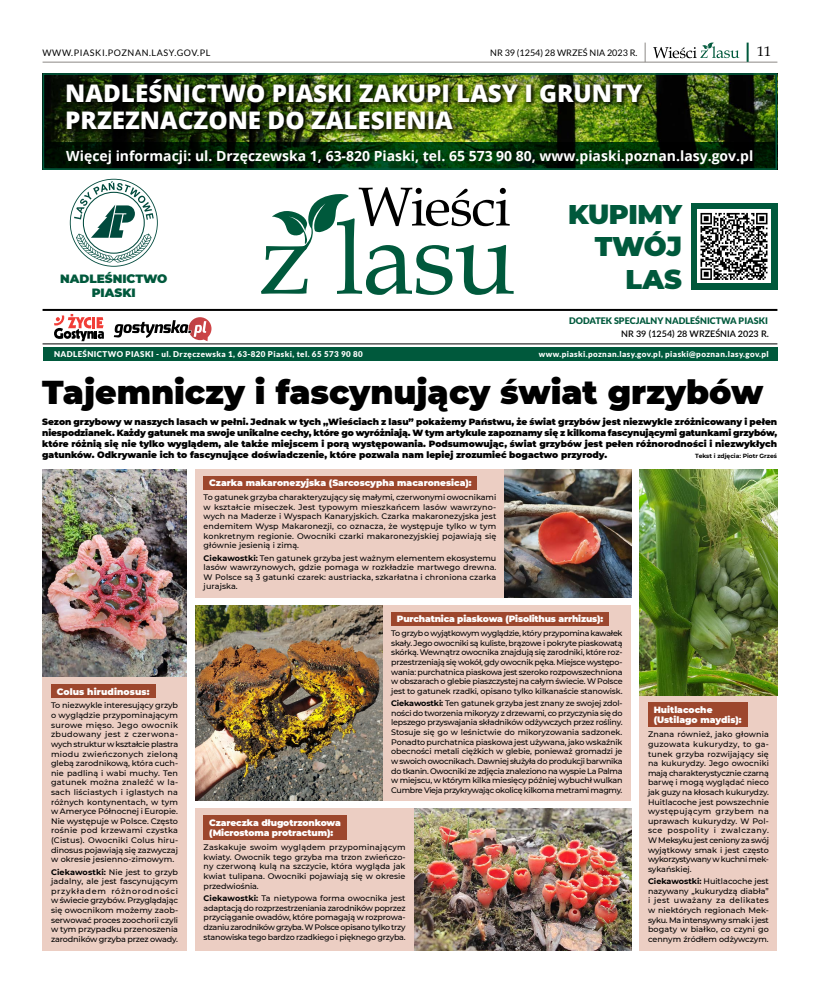
<style>
.page{position:relative;width:820px;height:993px;background:#fff}
.page>*{position:absolute;margin:0;border:0;box-sizing:border-box;transform-origin:0 0}
.t1{font:900 33px "Montserrat";color:#000}
.t2{font:900 27px/32.4px "Montserrat";letter-spacing:-.015em;color:#00593c;text-align:right}
.t3{font:800 24.2px/27.3px "Open Sans";color:#fff}
.t4{font:700 14px "Open Sans";color:#fff}
.t5{font:14px "Book Antiqua";color:#000}
.t6{font:900 12px/14.4px "Montserrat";color:#00593c;text-align:center}
.t7{font:900 9px/10.8px "Montserrat";color:#000;text-align:justify}
.t8{font:900 9px/10.8px "Montserrat";letter-spacing:-.01em;color:#fff}
.t9{font:900 9px "Lato";color:#00593c}
.t10{font:9px "Lato";letter-spacing:.065em;color:#000}
.t11{font:9px "Lato";color:#000}
.t12{font:600 9px "Lato";color:#000}
.t13{font:900 9px "Montserrat";letter-spacing:.01em;color:#fff}
.t14{font:500 8px/9.6px "Montserrat";letter-spacing:-.005em;color:#000;text-align:justify}
.t15{font:900 8px "Lato";letter-spacing:.05em;color:#fff}
.t16{font:700 6px "Montserrat";color:#000}
.s1{font-weight:700}
</style>
<div class="page">
<hr style="left:43px;top:62px;width:734px;height:1px;background:#8c8986">
<svg style="left:644px;top:43px;width:1px;height:19px"></svg>
<svg style="left:746px;top:43px;width:2px;height:19px"></svg>
<svg style="left:653px;top:42px;width:86px;height:16px"></svg>
<div style="left:195px;top:605px;width:435px;height:195px;background:#eccec3"></div>
<img style="left:43px;top:469px;width:143px;height:208px">
<svg style="left:114px;top:317px;width:97px;height:24px"></svg>
<hr style="left:43px;top:309px;width:734px;height:2px;background:#000">
<hr style="left:43px;top:343px;width:734px;height:1px;background:#000">
<div style="left:43px;top:347px;width:734px;height:13px;background:#00593c"></div>
<svg style="left:54px;top:314px;width:50px;height:27px"></svg>
<svg style="left:261px;top:187px;width:252px;height:108px"></svg>
<svg style="left:70px;top:179px;width:88px;height:88px"></svg>
<div style="left:690px;top:203px;width:86px;height:86px;background:#00593c"></div>
<div style="left:697px;top:209px;width:73px;height:74px;background:#fff"></div>
<svg style="left:700px;top:212px;width:68px;height:68px"></svg>
<div style="left:391px;top:612px;width:217px;height:13px;background:#9d472d"></div>
<div style="left:195px;top:808px;width:219px;height:142px;background:#eccec3"></div>
<div style="left:203px;top:815px;width:143px;height:24px;background:#9d472d"></div>
<div style="left:43px;top:677px;width:143px;height:273px;background:#eccec3"></div>
<div style="left:51px;top:684px;width:104px;height:14px;background:#9d472d"></div>
<div style="left:639px;top:695px;width:138px;height:255px;background:#eccec3"></div>
<div style="left:647px;top:702px;width:100px;height:24px;background:#9d472d"></div>
<img style="left:414px;top:808px;width:216px;height:142px">
<div style="left:195px;top:469px;width:309px;height:128px;background:#eccec3"></div>
<div style="left:203px;top:476px;width:274px;height:14px;background:#9d472d"></div>
<img style="left:46px;top:73px;width:731px;height:97px">
<svg style="left:46px;top:142px;width:727px;height:25px"></svg>
<div style="left:63px;top:75px;width:585px;height:61px;background:#000;opacity:.85"></div>
<div style="left:43px;top:73px;width:733px;height:97px;border:2px solid #00593c"></div>
<img style="left:504px;top:469px;width:126px;height:128px">
<img style="left:639px;top:469px;width:138px;height:226px">
<img style="left:195px;top:605px;width:187px;height:195px">
<p class="t10" style="left:43px;top:47px;width:169px">WWW.PIASKI.POZNAN.LASY.GOV.PL</p>
<p class="t11" style="left:490px;top:47px;width:148px">NR 39 (1254) 28 WRZEŚ NIA 2023 R.</p>
<h3 class="t5" style="left:756px;top:42px;width:15px">11</h3>
<h3 class="t3" style="left:65px;top:78px;width:578px">NADLEŚNICTWO PIASKI ZAKUPI LASY I GRUNTY<br>PRZEZNACZONE DO ZALESIENIA</h3>
<h3 class="t4" style="left:66px;top:146px;width:688px">Więcej informacji: ul. Drzęczewska 1, 63-820 Piaski, tel. 65 573 90 80, www.piaski.poznan.lasy.gov.pl</h3>
<h3 class="t6" style="left:60px;top:270px;width:109px">NADLEŚNICTWO<br>PIASKI</h3>
<h2 class="t2" style="left:568px;top:196px;width:115px">KUPIMY<br>TWÓJ<br>LAS</h2>
<p class="t9" style="left:569px;top:315px;width:200px">DODATEK SPECJALNY NADLEŚNICTWA PIASKI</p>
<p class="t12" style="left:621px;top:327px;width:149px">NR 39 (1254) 28 WRZEŚNIA 2023 R.</p>
<p class="t15" style="left:54px;top:349px;width:310px">NADLEŚNICTWO PIASKI - ul. Drzęczewska 1, 63-820 Piaski, tel. 65 573 90 80</p>
<p class="t15" style="left:538px;top:349px;width:231px">www.piaski.poznan.lasy.gov.pl, piaski@poznan.lasy.gov.pl</p>
<h1 class="t1" style="left:42px;top:367px;width:722px">Tajemniczy i fascynujący świat grzybów</h1>
<p class="t7" style="left:42px;top:416px;width:736px">Sezon grzybowy w naszych lasach w pełni. Jednak w tych „Wieściach z lasu” pokażemy Państwu, że świat grzybów jest niezwykle zróżnicowany i pełen niespodzianek. Każdy gatunek ma swoje unikalne cechy, które go wyróżniają. W tym artykule zapoznamy się z kilkoma fascynującymi gatunkami grzybów, które różnią się nie tylko wyglądem, ale także miejscem i porą występowania. Podsumowując, świat grzybów jest pełen różnorodności i niezwykłych gatunków. Odkrywanie ich to fascynujące doświadczenie, które pozwala nam lepiej zrozumieć bogactwo przyrody.</p>
<p class="t16" style="left:695px;top:451px;width:83px">Tekst i zdjęcia: Piotr Grześ</p>
<p class="t13" style="left:57px;top:684px;width:94px">Colus hirudinosus:</p>
<p class="t14" style="left:51px;top:700px;width:128px">To niezwykle interesujący grzyb o wyglądzie przypominającym surowe mięso. Jego owocnik zbudowany jest z czerwona&shy;wych struktur w kształcie plastra miodu zwieńczonych zieloną glebą zarodnikową, która cuch&shy;nie padliną i wabi muchy. Ten gatunek można znaleźć w la&shy;sach liściastych i iglastych na różnych kontynentach, w tym w Ameryce Północnej i Europie.<br>Nie występuje w Polsce. Często rośnie pod krzewami czystka (Cistus). Owocniki Colus hiru&shy;dinosus pojawiają się zazwyczaj w okresie jesienno-zimowym.</p>
<p class="t14" style="left:51px;top:866px;width:128px"><span class="s1">Ciekawostki:</span> Nie jest to grzyb jadalny, ale jest fascynującym przykładem różnorodności w świecie grzybów. Przyglądając się owocnikom możemy zaob&shy;serwować proces zoochorii czyli w tym przypadku przenoszenia zarodników grzyba przez owady.</p>
<p class="t8" style="left:209px;top:477px;width:264px">Czarka makaronezyjska (Sarcoscypha macaronesica):</p>
<p class="t14" style="left:203px;top:492px;width:294px">To gatunek grzyba charakteryzujący się małymi, czerwonymi owocnikami w kształcie miseczek. Jest typowym mieszkańcem lasów wawrzyno&shy;wych na Maderze i Wyspach Kanaryjskich. Czarka makaronezyjska jest endemitem Wysp Makaronezji, co oznacza, że występuje tylko w tym konkretnym regionie. Owocniki czarki makaronezyjskiej pojawiają się głównie jesienią i zimą.</p>
<p class="t14" style="left:203px;top:552px;width:294px"><span class="s1">Ciekawostki:</span> Ten gatunek grzyba jest ważnym elementem ekosystemu lasów wawrzynowych, gdzie pomaga w rozkładzie martwego drewna.<br>W Polsce są 3 gatunki czarek: austriacka, szkarłatna i chroniona czarka jurajska.</p>
<p class="t8" style="left:396px;top:613px;width:208px">Purchatnica piaskowa (Pisolithus arrhizus):</p>
<p class="t14" style="left:391px;top:628px;width:233px">To grzyb o wyjątkowym wyglądzie, który przypomina kawałek skały. Jego owocniki są kuliste, brązowe i pokryte piaskowatą skórką. Wewnątrz owocnika znajdują się zarodniki, które roz&shy;przestrzeniają się wokół, gdy owocnik pęka. Miejsce występo&shy;wania: purchatnica piaskowa jest szeroko rozpowszechniona w obszarach o glebie piaszczystej na całym świecie. W Polsce jest to gatunek rzadki, opisano tylko kilkanaście stanowisk.</p>
<p class="t14" style="left:391px;top:698px;width:233px"><span class="s1">Ciekawostki:</span> Ten gatunek grzyba jest znany ze swojej zdol&shy;ności do tworzenia mikoryzy z drzewami, co przyczynia się do lepszego przyswajania składników odżywczych przez rośliny.<br>Stosuje się go w leśnictwie do mikoryzowania sadzonek.<br>Ponadto purchatnica piaskowa jest używana, jako wskaźnik obecności metali ciężkich w glebie, ponieważ gromadzi je w swoich owocnikach. Dawniej służyła do produkcji barwnika do tkanin. Owocniki ze zdjęcia znaleziono na wyspie La Palma w miejscu, w którym kilka miesięcy później wybuchł wulkan Cumbre Vieja przykrywając okolicę kilkoma metrami magmy.</p>
<p class="t8" style="left:209px;top:816px;width:133px">Czareczka długotrzonkowa (Microstoma protractum):</p>
<p class="t14" style="left:203px;top:842px;width:203px">Zaskakuje swoim wyglądem przypominającym kwiaty. Owocnik tego grzyba ma trzon zwieńczo&shy;ny czerwoną kulą na szczycie, która wygląda jak kwiat tulipana. Owocniki pojawiają się w okresie przedwiośnia.</p>
<p class="t14" style="left:203px;top:892px;width:203px"><span class="s1">Ciekawostki:</span> Ta nietypowa forma owocnika jest adaptacją do rozprzestrzeniania zarodników poprzez przyciąganie owadów, które pomagają w rozprowa&shy;dzaniu zarodników grzyba. W Polsce opisano tylko trzy stanowiska tego bardzo rzadkiego i pięknego grzyba.</p>
<p class="t8" style="left:653px;top:703px;width:89px">Huitlacoche (Ustilago maydis):</p>
<p class="t14" style="left:647px;top:729px;width:122px">Znana również, jako głownia guzowata kukurydzy, to ga&shy;tunek grzyba rozwijający się na kukurydzy. Jego owocniki mają charakterystycznie czarną barwę i mogą wyglądać nieco jak guzy na kłosach kukurydzy.<br>Huitlacoche jest powszechnie występującym grzybem na uprawach kukurydzy. W Pol&shy;sce pospolity i zwalczany.<br>W Meksyku jest ceniony za swój wyjątkowy smak i jest często wykorzystywany w kuchni mek&shy;sykańskiej.</p>
<p class="t14" style="left:647px;top:876px;width:122px"><span class="s1">Ciekawostki:</span> Huitlacoche jest nazywany „kukurydzą diabła” i jest uważany za delikates w niektórych regionach Mek&shy;syku. Ma intensywny smak i jest bogaty w białko, co czyni go cennym źródłem odżywczym.</p>
</div>
